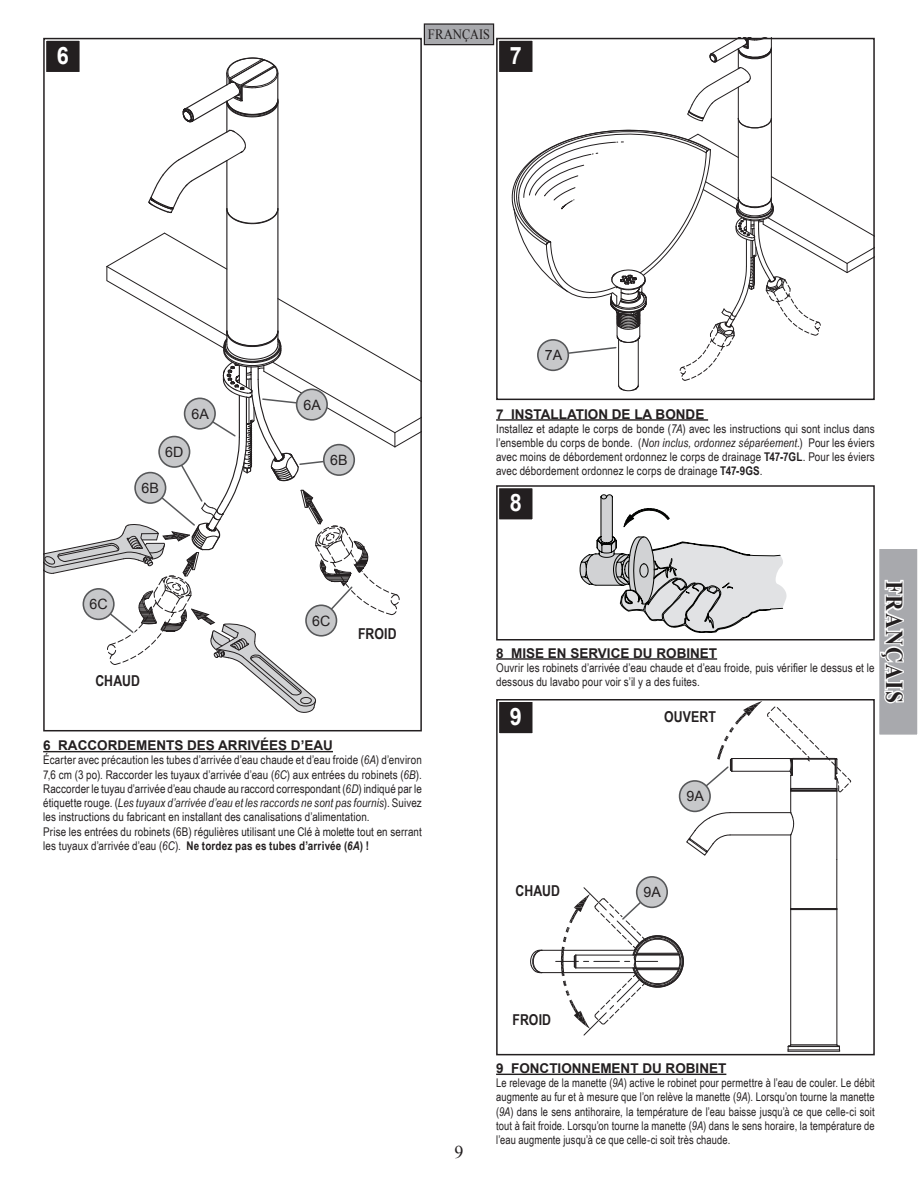
<style>
.page{position:relative;width:918px;height:1188px;background:#fff}
.page>*{position:absolute;margin:0;border:0;box-sizing:border-box;transform-origin:0 0}
.t1{font:700 24.3px "Times New Roman";letter-spacing:.075em;color:#231f20;scale:.88 1}
.t2{font:700 24px "Arial";color:#fff;scale:.9 1}
.t3{font:18px "Times New Roman";color:#231f20}
.t4{font:700 15px "Arial Narrow";letter-spacing:.01em;color:#231f20}
.t5{font:14.25px "Arial";color:#231f20}
.t6{font:14.25px "Times New Roman";color:#231f20;scale:.9 1}
.t7{font:700 13.5px "Arial";color:#231f20}
.t8{font:12px/14.2px "Arial Narrow";letter-spacing:.01em;color:#231f20}
.t9{font:12px/14.2px "Arial Narrow";letter-spacing:.01em;color:#231f20;text-align:justify;scale:.95 1}
.s1{font-style:italic}
.s2{font-weight:700}
.s3{font-weight:700;font-style:italic}
</style>
<div class="page">
<div style="left:424px;top:24px;width:70px;height:21px;background:#a8a9ad"></div>
<div style="left:424px;top:23px;width:70px;height:22px;border:1px solid #231f20"></div>
<svg style="left:879px;top:549px;width:39px;height:186px"></svg>
<div style="left:45px;top:39px;width:36px;height:34px;background:#231f20"></div>
<div style="left:43px;top:38px;width:40px;height:37px;border:3px solid #fff"></div>
<div style="left:498px;top:39px;width:36px;height:34px;background:#231f20"></div>
<div style="left:496px;top:38px;width:40px;height:37px;border:3px solid #fff"></div>
<div style="left:498px;top:487px;width:36px;height:34px;background:#231f20"></div>
<div style="left:496px;top:485px;width:40px;height:37px;border:3px solid #fff"></div>
<div style="left:498px;top:700px;width:36px;height:35px;background:#231f20"></div>
<div style="left:496px;top:699px;width:40px;height:37px;border:3px solid #fff"></div>
<hr style="left:43px;top:751px;width:290px;height:1px;background:#231f20">
<hr style="left:496px;top:419px;width:212px;height:2px;background:#231f20">
<hr style="left:496px;top:658px;width:221px;height:2px;background:#231f20">
<hr style="left:496px;top:1074px;width:230px;height:1px;background:#231f20">
<svg style="left:530px;top:949px;width:13px;height:25px"></svg>
<hr style="left:542px;top:950px;width:93px;height:1px;background:#231f20">
<hr style="left:542px;top:972px;width:93px;height:1px;background:#231f20">
<hr style="left:790px;top:910px;width:1px;height:135px;background:#231f20">
<hr style="left:836px;top:910px;width:1px;height:135px;background:#231f20">
<svg style="left:787px;top:1044px;width:54px;height:8px"></svg>
<div style="left:496px;top:699px;width:379px;height:356px;border:2px solid #231f20"></div>
<svg style="left:580px;top:494px;width:207px;height:139px"></svg>
<div style="left:496px;top:485px;width:379px;height:155px;border:2px solid #231f20"></div>
<svg style="left:556px;top:701px;width:295px;height:335px"></svg>
<div style="left:637px;top:877px;width:30px;height:30px;background:#c7c8ca;border-radius:50%"></div>
<div style="left:636px;top:876px;width:32px;height:32px;border:2px solid #57585a;border-radius:50%"></div>
<svg style="left:512px;top:38px;width:363px;height:354px"></svg>
<div style="left:538px;top:340px;width:30px;height:30px;background:#c7c8ca;border-radius:50%"></div>
<div style="left:537px;top:339px;width:32px;height:32px;border:2px solid #57585a;border-radius:50%"></div>
<svg style="left:43px;top:56px;width:379px;height:657px"></svg>
<div style="left:135px;top:473px;width:31px;height:30px;background:#c7c8ca;border-radius:50%"></div>
<div style="left:134px;top:472px;width:32px;height:32px;border:2px solid #57585a;border-radius:50%"></div>
<p class="t6" style="left:428px;top:24px;width:70px">FRANÇAIS</p>
<h2 class="t2" style="left:57px;top:39px;width:15px">6</h2>
<h2 class="t2" style="left:510px;top:39px;width:15px">7</h2>
<p class="t5" style="left:545px;top:346px;width:19px">7A</p>
<p class="t5" style="left:192px;top:404px;width:19px">6A</p>
<p class="t5" style="left:165px;top:443px;width:20px">6D</p>
<p class="t5" style="left:142px;top:479px;width:19px">6B</p>
<p class="t5" style="left:89px;top:595px;width:20px">6C</p>
<p class="t4" style="left:95px;top:669px;width:46px">CHAUD</p>
<p class="t5" style="left:304px;top:395px;width:19px">6A</p>
<p class="t5" style="left:330px;top:451px;width:19px">6B</p>
<p class="t5" style="left:312px;top:611px;width:20px">6C</p>
<p class="t4" style="left:358px;top:623px;width:40px">FROID</p>
<p class="t7" style="left:43px;top:736px;width:291px">6 RACCORDEMENTS DES ARRIVÉES D’EAU</p>
<p class="t8" style="left:43px;top:753px;width:380px">Écarter avec précaution les tubes d’arrivée d’eau chaude et d’eau froide (<span class="s1">6A</span>) d’environ 7,6 cm (3 po). Raccorder les tuyaux d’arrivée d’eau (<span class="s1">6C</span>) aux entrées du robinets (<span class="s1">6B</span>).<br>Raccorder le tuyau d’arrivée d’eau chaude au raccord correspondant (<span class="s1">6D</span>) indiqué par le étiquette rouge. (<span class="s1">Les tuyaux d’arrivée d’eau et les raccords ne sont pas fournis</span>). Suivez les instructions du fabricant en installant des canalisations d’alimentation.<br>Prise les entrées du robinets (6B) régulières utilisant une Clé à molette tout en serrant les tuyaux d’arrivée d’eau (<span class="s1">6C</span>). <span class="s2">Ne tordez pas es tubes d’arrivée (</span><span class="s3">6A</span><span class="s2">) !</span></p>
<p class="t7" style="left:496px;top:405px;width:210px">7 INSTALLATION DE LA BONDE</p>
<p class="t8" style="left:496px;top:421px;width:380px;text-align:justify">Installez et adapte le corps de bonde (<span class="s1">7A</span>) avec les instructions qui sont inclus dans l’ensemble du corps de bonde. (<span class="s1">Non inclus, ordonnez séparéement</span>.) Pour les éviers avec moins de débordement ordonnez le corps de drainage <span class="s2">T47-7GL</span>. Pour les éviers avec débordement ordonnez le corps de drainage <span class="s2">T47-9GS</span>.</p>
<h2 class="t2" style="left:510px;top:487px;width:15px">8</h2>
<h1 class="t1" style="left:911px;top:581px;width:140px;rotate:90deg">FRANÇAIS</h1>
<p class="t7" style="left:496px;top:644px;width:223px">8 MISE EN SERVICE DU ROBINET</p>
<p class="t8" style="left:496px;top:660px;width:380px">Ouvrir les robinets d’arrivée d’eau chaude et d’eau froide, puis vérifier le dessus et le dessous du lavabo pour voir s’il y a des fuites.</p>
<h2 class="t2" style="left:510px;top:700px;width:15px">9</h2>
<p class="t4" style="left:516px;top:879px;width:46px">CHAUD</p>
<p class="t4" style="left:664px;top:705px;width:53px">OUVERT</p>
<p class="t5" style="left:687px;top:787px;width:19px">9A</p>
<p class="t5" style="left:644px;top:883px;width:19px">9A</p>
<h3 class="t3" style="left:454px;top:1140px;width:10px">9</h3>
<p class="t4" style="left:513px;top:1008px;width:40px">FROID</p>
<p class="t7" style="left:496px;top:1059px;width:232px">9 FONCTIONNEMENT DU ROBINET</p>
<p class="t9" style="left:496px;top:1075px;width:400px">Le relevage de la manette (<span class="s1">9A</span>) active le robinet pour permettre à l’eau de couler. Le débit augmente au fur et à mesure que l’on relève la manette (<span class="s1">9A</span>). Lorsqu’on tourne la manette (<span class="s1">9A</span>) dans le sens antihoraire, la température de l’eau baisse jusqu’à ce que celle-ci soit tout à fait froide. Lorsqu’on tourne la manette (<span class="s1">9A</span>) dans le sens horaire, la température de l’eau augmente jusqu’à ce que celle-ci soit très chaude.</p>
</div>
